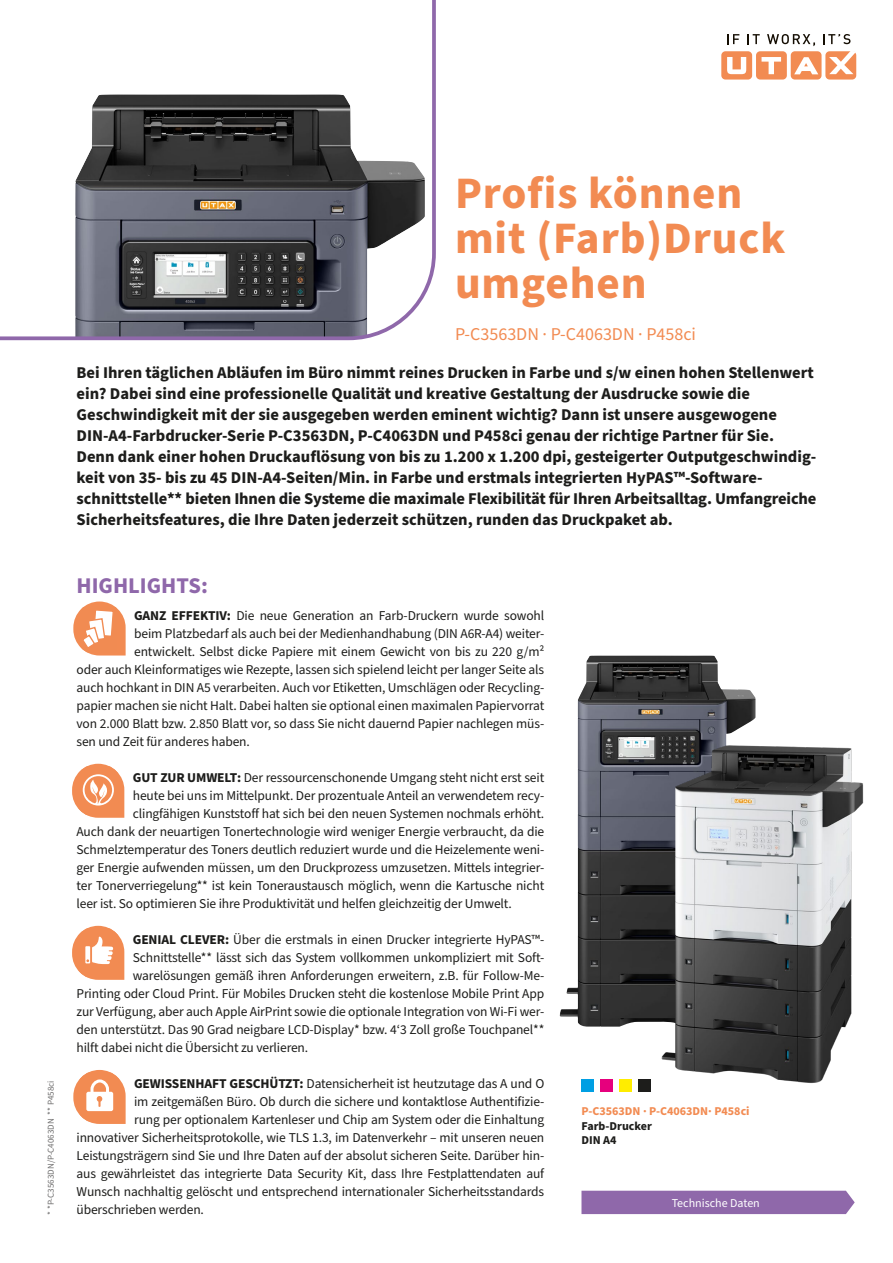
<style>
.page{position:relative;width:893px;height:1263px;background:#fff}
.page>*{position:absolute;margin:0;border:0;box-sizing:border-box;transform-origin:0 0}
.t1{font:700 45px/45px "Source Sans Pro";letter-spacing:.02em;color:#f28b52}
.t2{font:700 22.5px "Source Sans Pro";color:#8f68aa}
.t3{font:18px "Source Sans Pro";color:#f28b52}
.t4{font:700 16.5px/21px "Source Sans Pro";color:#1d1d1b}
.t5{font:13.5px "Source Sans Pro";letter-spacing:-.01em;color:#1d1d1b}
.t6{font:700 12px "Source Sans Pro";color:#f28b52}
.t7{font:700 12px/14.4px "Source Sans Pro";color:#1d1d1b}
.t8{font:12px "Source Sans Pro";color:#fff}
.t9{font:9px "Source Sans Pro";color:#706f6f}
.s1{font-weight:700}
</style>
<div class="page">
<svg style="left:0;top:0;width:436px;height:341px"></svg>
<div style="left:581px;top:1191px;width:274px;height:23px;background:#8f68aa"></div>
<div style="left:721px;top:51px;width:31px;height:29px;background:#f28b52;border-radius:4px"></div>
<div style="left:756px;top:51px;width:31px;height:29px;background:#f28b52;border-radius:4px"></div>
<div style="left:791px;top:51px;width:30px;height:29px;background:#f28b52;border-radius:4px"></div>
<div style="left:825px;top:51px;width:31px;height:29px;background:#f28b52;border-radius:4px"></div>
<svg style="left:727px;top:57px;width:19px;height:17px"></svg>
<svg style="left:761px;top:57px;width:20px;height:17px"></svg>
<svg style="left:829px;top:51px;width:27px;height:23px"></svg>
<svg style="left:794px;top:57px;width:24px;height:17px"></svg>
<svg style="left:727px;top:34px;width:12px;height:10px"></svg>
<svg style="left:748px;top:34px;width:12px;height:10px"></svg>
<svg style="left:767px;top:34px;width:48px;height:12px"></svg>
<svg style="left:823px;top:34px;width:27px;height:10px"></svg>
<svg style="left:73px;top:601px;width:53px;height:54px"></svg>
<svg style="left:72px;top:764px;width:52px;height:54px"></svg>
<svg style="left:72px;top:926px;width:52px;height:54px"></svg>
<svg style="left:73px;top:1070px;width:53px;height:54px"></svg>
<div style="left:638px;top:1079px;width:13px;height:13px;background:#1d1d1b"></div>
<div style="left:619px;top:1079px;width:13px;height:13px;background:#ffed00"></div>
<div style="left:581px;top:1079px;width:13px;height:13px;background:#009fe3"></div>
<div style="left:600px;top:1079px;width:13px;height:13px;background:#e6007d"></div>
<img style="left:560px;top:655px;width:195px;height:372px">
<img style="left:657px;top:741px;width:207px;height:342px">
<p class="t9" style="left:45px;top:1215px;width:136px;rotate:-90deg">* *P-C3563DN/P-C4063DN ** P458ci</p>
<h1 class="t1" style="left:455px;top:171px;width:332px">Profis können mit (Farb)Druck umgehen</h1>
<h3 class="t3" style="left:455px;top:322px;width:243px">P-C3563DN · P-C4063DN · P458ci</h3>
<p class="t4" style="left:77px;top:363px;width:741px">Bei Ihren täglichen Abläufen im Büro nimmt reines Drucken in Farbe und s/w einen hohen Stellenwert ein? Dabei sind eine professionelle Qualität und kreative Gestaltung der Ausdrucke sowie die Geschwindigkeit mit der sie ausgegeben werden eminent wichtig? Dann ist unsere ausgewogene DIN-A4-Farbdrucker-Serie P-C3563DN, P-C4063DN und P458ci genau der richtige Partner für Sie.<br>Denn dank einer hohen Druckauflösung von bis zu 1.200 x 1.200 dpi, gesteigerter Outputgeschwindig&shy;keit von 35- bis zu 45 DIN-A4-Seiten/Min. in Farbe und erstmals integrierten HyPAS™-Software&shy;schnittstelle** bieten Ihnen die Systeme die maximale Flexibilität für Ihren Arbeitsalltag. Umfangreiche Sicherheitsfeatures, die Ihre Daten jederzeit schützen, runden das Druckpaket ab.</p>
<h2 class="t2" style="left:77px;top:570px;width:133px">HIGHLIGHTS:</h2>
<p class="t5" style="left:134px;top:606px;width:412px"><span class="s1">GANZ EFFEKTIV:</span> Die neue Generation an Farb-Druckern wurde sowohl</p>
<p class="t5" style="left:134px;top:624px;width:412px">beim Platzbedarf als auch bei der Medienhandhabung (DIN A6R-A4) weiter-</p>
<p class="t5" style="left:134px;top:642px;width:412px">entwickelt. Selbst dicke Papiere mit einem Gewicht von bis zu 220 g/m²</p>
<p class="t5" style="left:77px;top:660px;width:469px">oder auch Kleinformatiges wie Rezepte, lassen sich spielend leicht per langer Seite als</p>
<p class="t5" style="left:77px;top:678px;width:469px">auch hochkant in DIN A5 verarbeiten. Auch vor Etiketten, Umschlägen oder Recycling-</p>
<p class="t5" style="left:77px;top:696px;width:469px">papier machen sie nicht Halt. Dabei halten sie optional einen maximalen Papiervorrat</p>
<p class="t5" style="left:77px;top:714px;width:469px">von 2.000 Blatt bzw. 2.850 Blatt vor, so dass Sie nicht dauernd Papier nachlegen müs-</p>
<p class="t5" style="left:77px;top:732px;width:175px">sen und Zeit für anderes haben.</p>
<p class="t5" style="left:133px;top:768px;width:413px"><span class="s1">GUT ZUR UMWELT:</span> Der ressourcenschonende Umgang steht nicht erst seit</p>
<p class="t5" style="left:133px;top:786px;width:413px">heute bei uns im Mittelpunkt. Der prozentuale Anteil an verwendetem recy-</p>
<p class="t5" style="left:133px;top:804px;width:413px">clingfähigen Kunststoff hat sich bei den neuen Systemen nochmals erhöht.</p>
<p class="t5" style="left:77px;top:822px;width:469px">Auch dank der neuartigen Tonertechnologie wird weniger Energie verbraucht, da die</p>
<p class="t5" style="left:77px;top:840px;width:469px">Schmelztemperatur des Toners deutlich reduziert wurde und die Heizelemente weni-</p>
<p class="t5" style="left:77px;top:858px;width:469px">ger Energie aufwenden müssen, um den Druckprozess umzusetzen. Mittels integrier-</p>
<p class="t5" style="left:77px;top:876px;width:469px">ter Tonerverriegelung** ist kein Toneraustausch möglich, wenn die Kartusche nicht</p>
<p class="t5" style="left:77px;top:894px;width:437px">leer ist. So optimieren Sie ihre Produktivität und helfen gleichzeitig der Umwelt.</p>
<p class="t5" style="left:133px;top:930px;width:413px"><span class="s1">GENIAL CLEVER:</span> Über die erstmals in einen Drucker integrierte HyPAS™-</p>
<p class="t5" style="left:133px;top:948px;width:413px">Schnittstelle** lässt sich das System vollkommen unkompliziert mit Soft-</p>
<p class="t5" style="left:133px;top:966px;width:413px">warelösungen gemäß ihren Anforderungen erweitern, z.B. für Follow-Me-</p>
<p class="t5" style="left:77px;top:984px;width:469px">Printing oder Cloud Print. Für Mobiles Drucken steht die kostenlose Mobile Print App</p>
<p class="t5" style="left:77px;top:1002px;width:469px">zur Verfügung, aber auch Apple AirPrint sowie die optionale Integration von Wi-Fi wer-</p>
<p class="t5" style="left:77px;top:1020px;width:469px">den unterstützt. Das 90 Grad neigbare LCD-Display* bzw. 4‘3 Zoll große Touchpanel**</p>
<p class="t5" style="left:77px;top:1038px;width:233px">hilft dabei nicht die Übersicht zu verlieren.</p>
<p class="t5" style="left:134px;top:1074px;width:412px"><span class="s1">GEWISSENHAFT GESCHÜTZT:</span> Datensicherheit ist heutzutage das A und O</p>
<p class="t5" style="left:134px;top:1092px;width:412px">im zeitgemäßen Büro. Ob durch die sichere und kontaktlose Authentifizie-</p>
<p class="t5" style="left:134px;top:1110px;width:412px">rung per optionalem Kartenleser und Chip am System oder die Einhaltung</p>
<p class="t5" style="left:77px;top:1128px;width:469px">innovativer Sicherheitsprotokolle, wie TLS 1.3, im Datenverkehr – mit unseren neuen</p>
<p class="t5" style="left:77px;top:1146px;width:469px">Leistungsträgern sind Sie und Ihre Daten auf der absolut sicheren Seite. Darüber hin-</p>
<p class="t5" style="left:77px;top:1164px;width:469px">aus gewährleistet das integrierte Data Security Kit, dass Ihre Festplattendaten auf</p>
<p class="t5" style="left:77px;top:1182px;width:469px">Wunsch nachhaltig gelöscht und entsprechend internationaler Sicherheitsstandards</p>
<p class="t5" style="left:77px;top:1200px;width:129px">überschrieben werden.</p>
<p class="t6" style="left:581px;top:1103px;width:170px">P-C3563DN · P-C4063DN· P458ci</p>
<p class="t7" style="left:581px;top:1119px;width:72px">Farb-Drucker<br>DIN A4</p>
<p class="t8" style="left:672px;top:1195px;width:90px">Technische Daten</p>
</div>
